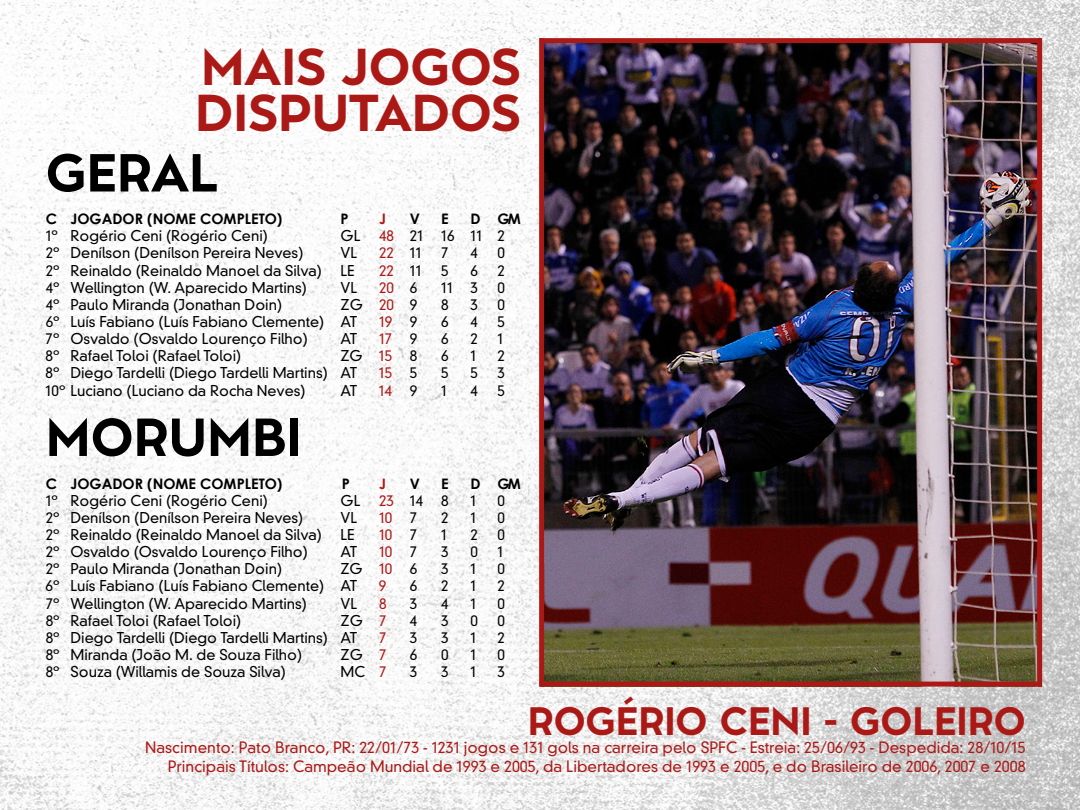
<style>
.page{position:relative;width:1080px;height:810px;background:#fff}
.page>*{position:absolute;margin:0;border:0;box-sizing:border-box;transform-origin:0 0}
.t1{font:700 50.3px "Albula Pro";color:#000}
.t2{font:700 48.8px/45.7px "Albula Pro";color:#ab1916}
.t3{font:700 37.3px "Albula Pro";color:#ab1916}
.t4{font:300 15.2px/18.3px "DIN Neuzeit Grotesk Std";color:#ab1916;text-align:right}
.t5{font:300 14.5px "DIN Neuzeit Grotesk Std";color:#000}
.t6{font:700 14.5px "Century Gothic";color:#000}
.t7{font:300 14.5px "DIN Neuzeit Grotesk Std";color:#ab1916}
.t8{font:700 14.5px "Century Gothic";color:#ab1916}
.s1{color:#ab1916}
.s2{color:#000}
</style>
<div class="page">
<img style="left:0;top:0;width:1080px;height:810px">
<img style="left:544px;top:43px;width:493px;height:639px">
<div style="left:539px;top:682px;width:502px;height:5px;background:#ab1916"></div>
<div style="left:540px;top:38px;width:501px;height:5px;background:#ab1916"></div>
<div style="left:539px;top:38px;width:5px;height:649px;background:#ab1916"></div>
<div style="left:1037px;top:38px;width:5px;height:649px;background:#ab1916"></div>
<h2 class="t2" style="left:195px;top:39px;width:327px">MAIS JOGOS<br>DISPUTADOS</h2>
<h1 class="t1" style="left:46px;top:129px;width:174px">GERAL</h1>
<p class="t6" style="left:46px;top:208px;width:238px">C JOGADOR (NOME COMPLETO)</p>
<p class="t6" style="left:341px;top:208px;width:10px">P</p>
<p class="t8" style="left:379px;top:208px;width:8px">J</p>
<p class="t6" style="left:410px;top:208px;width:12px">V</p>
<p class="t6" style="left:441px;top:208px;width:9px">E</p>
<p class="t6" style="left:470px;top:208px;width:52px">D GM</p>
<p class="t5" style="left:46px;top:227px;width:224px">1º Rogério Ceni (Rogério Ceni)</p>
<p class="t5" style="left:341px;top:227px;width:21px">GL</p>
<p class="t5" style="left:379px;top:227px;width:128px"><span class="s1">48</span> 21 16 11 2</p>
<p class="t5" style="left:46px;top:244px;width:259px">2º Denílson (Denílson Pereira Neves)</p>
<p class="t5" style="left:341px;top:244px;width:18px">VL</p>
<p class="t7" style="left:379px;top:244px;width:44px">22 <span class="s2">11</span></p>
<p class="t5" style="left:441px;top:244px;width:9px">7</p>
<p class="t5" style="left:470px;top:244px;width:9px">4</p>
<p class="t5" style="left:498px;top:244px;width:9px">0</p>
<p class="t5" style="left:46px;top:262px;width:278px">2º Reinaldo (Reinaldo Manoel da Silva)</p>
<p class="t5" style="left:341px;top:262px;width:16px">LE</p>
<p class="t7" style="left:379px;top:262px;width:44px">22 <span class="s2">11</span></p>
<p class="t5" style="left:441px;top:262px;width:9px">5</p>
<p class="t5" style="left:470px;top:262px;width:9px">6</p>
<p class="t5" style="left:498px;top:262px;width:9px">2</p>
<p class="t5" style="left:46px;top:279px;width:263px">4º Wellington (W. Aparecido Martins)</p>
<p class="t5" style="left:341px;top:279px;width:18px">VL</p>
<p class="t7" style="left:379px;top:279px;width:40px">20 <span class="s2">6</span></p>
<p class="t5" style="left:441px;top:279px;width:38px">11 3</p>
<p class="t5" style="left:498px;top:279px;width:9px">0</p>
<p class="t5" style="left:46px;top:296px;width:238px">4º Paulo Miranda (Jonathan Doin)</p>
<p class="t5" style="left:341px;top:296px;width:78px">ZG <span class="s1">20</span> 9</p>
<p class="t5" style="left:441px;top:296px;width:9px">8</p>
<p class="t5" style="left:470px;top:296px;width:9px">3</p>
<p class="t5" style="left:497px;top:296px;width:9px">0</p>
<p class="t5" style="left:46px;top:313px;width:313px">6º Luís Fabiano (Luís Fabiano Clemente) AT</p>
<p class="t7" style="left:379px;top:313px;width:40px">19 <span class="s2">9</span></p>
<p class="t5" style="left:441px;top:313px;width:9px">6</p>
<p class="t5" style="left:470px;top:313px;width:9px">4</p>
<p class="t5" style="left:497px;top:313px;width:9px">5</p>
<p class="t5" style="left:46px;top:330px;width:264px">7º Osvaldo (Osvaldo Lourenço Filho)</p>
<p class="t5" style="left:341px;top:330px;width:18px">AT</p>
<p class="t7" style="left:379px;top:330px;width:40px">17 <span class="s2">9</span></p>
<p class="t5" style="left:441px;top:330px;width:9px">6</p>
<p class="t5" style="left:470px;top:330px;width:9px">2</p>
<p class="t5" style="left:497px;top:330px;width:7px">1</p>
<p class="t5" style="left:46px;top:347px;width:197px">8º Rafael Toloi (Rafael Toloi)</p>
<p class="t5" style="left:341px;top:347px;width:78px">ZG <span class="s1">15</span> 8</p>
<p class="t5" style="left:441px;top:347px;width:9px">6</p>
<p class="t5" style="left:470px;top:347px;width:7px">1</p>
<p class="t5" style="left:497px;top:347px;width:9px">2</p>
<p class="t5" style="left:46px;top:364px;width:313px">8º Diego Tardelli (Diego Tardelli Martins) AT</p>
<p class="t7" style="left:379px;top:364px;width:40px">15 <span class="s2">5</span></p>
<p class="t5" style="left:441px;top:364px;width:9px">5</p>
<p class="t5" style="left:470px;top:364px;width:9px">5</p>
<p class="t5" style="left:497px;top:364px;width:9px">3</p>
<p class="t5" style="left:46px;top:382px;width:261px">10º Luciano (Luciano da Rocha Neves)</p>
<p class="t5" style="left:340px;top:382px;width:18px">AT</p>
<p class="t7" style="left:379px;top:382px;width:40px">14 <span class="s2">9</span></p>
<p class="t5" style="left:441px;top:382px;width:7px">1</p>
<p class="t5" style="left:470px;top:382px;width:9px">4</p>
<p class="t5" style="left:497px;top:382px;width:9px">5</p>
<h1 class="t1" style="left:46px;top:393px;width:257px">MORUMBI</h1>
<p class="t6" style="left:46px;top:472px;width:238px">C JOGADOR (NOME COMPLETO)</p>
<p class="t6" style="left:342px;top:472px;width:10px">P</p>
<p class="t8" style="left:379px;top:472px;width:8px">J</p>
<p class="t6" style="left:410px;top:472px;width:12px">V</p>
<p class="t6" style="left:441px;top:472px;width:9px">E</p>
<p class="t6" style="left:470px;top:472px;width:52px">D GM</p>
<p class="t5" style="left:46px;top:492px;width:224px">1º Rogério Ceni (Rogério Ceni)</p>
<p class="t5" style="left:341px;top:492px;width:21px">GL</p>
<p class="t5" style="left:379px;top:492px;width:71px"><span class="s1">23</span> 14 8</p>
<p class="t5" style="left:470px;top:492px;width:7px">1</p>
<p class="t5" style="left:498px;top:492px;width:9px">0</p>
<p class="t5" style="left:46px;top:509px;width:259px">2º Denílson (Denílson Pereira Neves)</p>
<p class="t5" style="left:341px;top:509px;width:18px">VL</p>
<p class="t7" style="left:379px;top:509px;width:40px">10 <span class="s2">7</span></p>
<p class="t5" style="left:441px;top:509px;width:9px">2</p>
<p class="t5" style="left:470px;top:509px;width:7px">1</p>
<p class="t5" style="left:498px;top:509px;width:9px">0</p>
<p class="t5" style="left:46px;top:526px;width:278px">2º Reinaldo (Reinaldo Manoel da Silva)</p>
<p class="t5" style="left:341px;top:526px;width:16px">LE</p>
<p class="t7" style="left:379px;top:526px;width:40px">10 <span class="s2">7</span></p>
<p class="t5" style="left:441px;top:526px;width:7px">1</p>
<p class="t5" style="left:470px;top:526px;width:9px">2</p>
<p class="t5" style="left:498px;top:526px;width:9px">0</p>
<p class="t5" style="left:46px;top:543px;width:264px">2º Osvaldo (Osvaldo Lourenço Filho)</p>
<p class="t5" style="left:341px;top:543px;width:18px">AT</p>
<p class="t7" style="left:379px;top:543px;width:40px">10 <span class="s2">7</span></p>
<p class="t5" style="left:441px;top:543px;width:9px">3</p>
<p class="t5" style="left:470px;top:543px;width:9px">0</p>
<p class="t5" style="left:497px;top:543px;width:7px">1</p>
<p class="t5" style="left:46px;top:560px;width:238px">2º Paulo Miranda (Jonathan Doin)</p>
<p class="t5" style="left:341px;top:560px;width:78px">ZG <span class="s1">10</span> 6</p>
<p class="t5" style="left:441px;top:560px;width:9px">3</p>
<p class="t5" style="left:470px;top:560px;width:7px">1</p>
<p class="t5" style="left:497px;top:560px;width:9px">0</p>
<p class="t5" style="left:46px;top:578px;width:313px">6º Luís Fabiano (Luís Fabiano Clemente) AT</p>
<p class="t7" style="left:379px;top:578px;width:9px">9</p>
<p class="t5" style="left:410px;top:578px;width:9px">6</p>
<p class="t5" style="left:441px;top:578px;width:9px">2</p>
<p class="t5" style="left:470px;top:578px;width:7px">1</p>
<p class="t5" style="left:497px;top:578px;width:9px">2</p>
<p class="t5" style="left:46px;top:595px;width:263px">7º Wellington (W. Aparecido Martins)</p>
<p class="t5" style="left:341px;top:595px;width:18px">VL</p>
<p class="t7" style="left:379px;top:595px;width:9px">8</p>
<p class="t5" style="left:410px;top:595px;width:9px">3</p>
<p class="t5" style="left:441px;top:595px;width:9px">4</p>
<p class="t5" style="left:470px;top:595px;width:7px">1</p>
<p class="t5" style="left:497px;top:595px;width:9px">0</p>
<p class="t5" style="left:46px;top:612px;width:197px">8º Rafael Toloi (Rafael Toloi)</p>
<p class="t5" style="left:341px;top:612px;width:48px">ZG <span class="s1">7</span></p>
<p class="t5" style="left:410px;top:612px;width:9px">4</p>
<p class="t5" style="left:441px;top:612px;width:9px">3</p>
<p class="t5" style="left:470px;top:612px;width:9px">0</p>
<p class="t5" style="left:498px;top:612px;width:9px">0</p>
<p class="t5" style="left:46px;top:629px;width:313px">8º Diego Tardelli (Diego Tardelli Martins) AT</p>
<p class="t7" style="left:379px;top:629px;width:9px">7</p>
<p class="t5" style="left:410px;top:629px;width:9px">3</p>
<p class="t5" style="left:441px;top:629px;width:9px">3</p>
<p class="t5" style="left:470px;top:629px;width:7px">1</p>
<p class="t5" style="left:498px;top:629px;width:9px">2</p>
<p class="t5" style="left:46px;top:646px;width:258px">8º Miranda (João M. de Souza Filho)</p>
<p class="t5" style="left:341px;top:646px;width:48px">ZG <span class="s1">7</span></p>
<p class="t5" style="left:410px;top:646px;width:9px">6</p>
<p class="t5" style="left:441px;top:646px;width:9px">0</p>
<p class="t5" style="left:470px;top:646px;width:7px">1</p>
<p class="t5" style="left:498px;top:646px;width:9px">0</p>
<p class="t5" style="left:46px;top:663px;width:242px">8º Souza (Willamis de Souza Silva)</p>
<p class="t5" style="left:341px;top:663px;width:48px">MC <span class="s1">7</span></p>
<p class="t5" style="left:410px;top:663px;width:9px">3</p>
<p class="t5" style="left:441px;top:663px;width:9px">3</p>
<p class="t5" style="left:471px;top:663px;width:7px">1</p>
<p class="t5" style="left:498px;top:663px;width:9px">3</p>
<h3 class="t3" style="left:528px;top:689px;width:499px">ROGÉRIO CENI - GOLEIRO</h3>
<p class="t4" style="left:145px;top:739px;width:882px">Nascimento: Pato Branco, PR: 22/01/73 - 1231 jogos e 131 gols na carreira pelo SPFC - Estreia: 25/06/93 - Despedida: 28/10/15<br>Principais Títulos: Campeão Mundial de 1993 e 2005, da Libertadores de 1993 e 2005, e do Brasileiro de 2006, 2007 e 2008</p>
</div>
